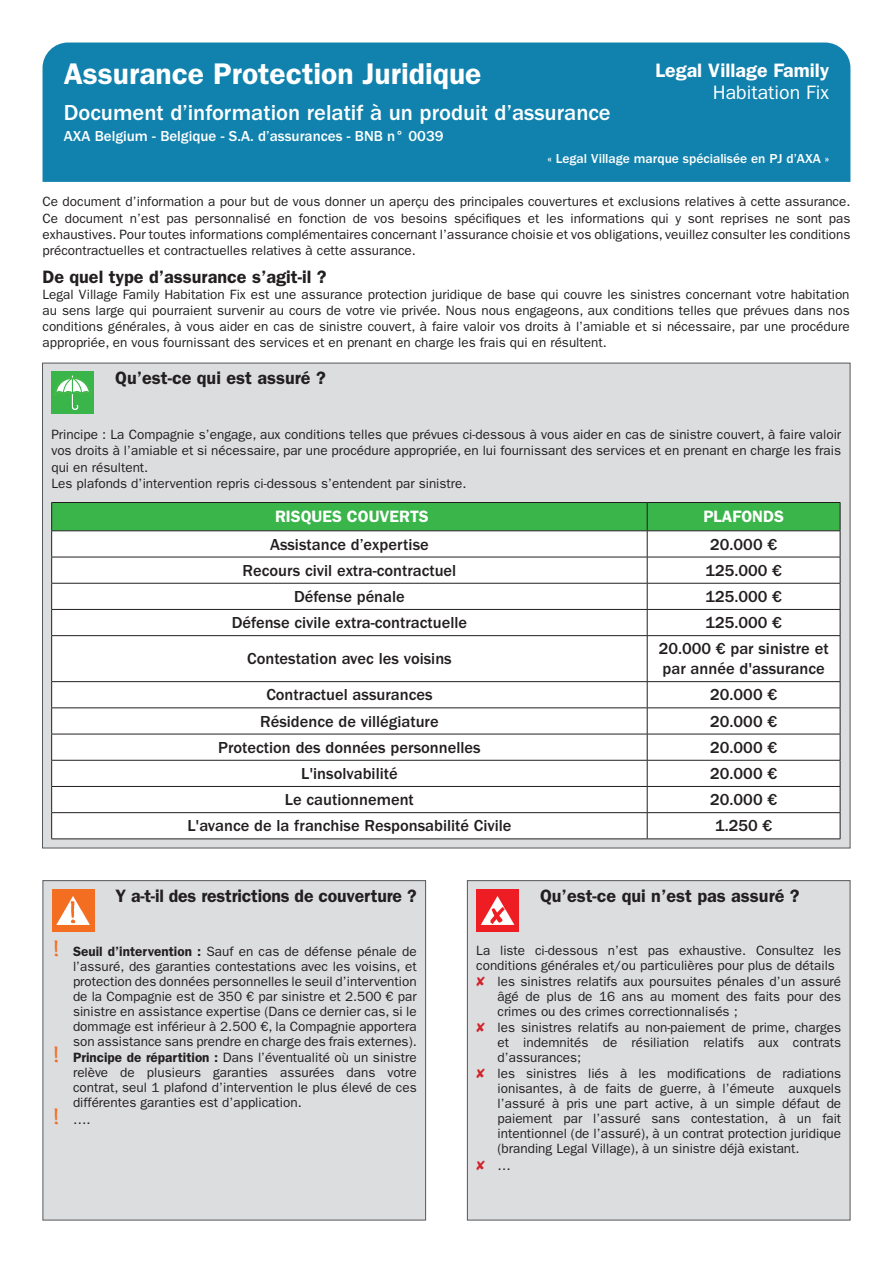
<style>
.page{position:relative;width:893px;height:1263px;background:#fff}
.page>*{position:absolute;margin:0;border:0;box-sizing:border-box;transform-origin:0 0}
.t1{font:600 30px "ITC Franklin Gothic Std";color:#fff}
.t2{font:500 22.5px "ITC Franklin Gothic Std";color:#fff}
.t3{font:600 19.5px "ITC Franklin Gothic Std";color:#fff}
.t4{font:19.5px "ITC Franklin Gothic Std";color:#fff}
.t5{font:600 18px "ITC Franklin Gothic Std";color:#231f20}
.t6{font:500 16.5px/19.8px "ITC Franklin Gothic Std";color:#231f20}
.t7{font:600 16.5px "ITC Franklin Gothic Std";color:#fff}
.t8{font:500 15px "ITC Franklin Gothic Std";color:#fff}
.t9{font:13.5px/16.2px "ITC Franklin Gothic Std";color:#231f20;text-align:justify}
.t10{font:500 13.5px "ITC Franklin Gothic Std";color:#fff}
.s1{font-family:"Bradley Hand ITCTT";font-weight:700;font-size:28.5px;color:#f36e21}
.s2{font-weight:600}
.s3{color:#d1232a}
</style>
<div class="page">
<div style="left:43px;top:363px;width:807px;height:485px;background:#dcdddf"></div>
<div style="left:52px;top:636px;width:788px;height:203px;background:#fff"></div>
<svg style="left:51px;top:502px;width:790px;height:133px;background:#cde6d0"></svg>
<hr style="left:51px;top:635px;width:596px;height:1px;background:#231f20">
<hr style="left:51px;top:636px;width:1px;height:45px;background:#231f20">
<hr style="left:647px;top:635px;width:193px;height:1px;background:#231f20">
<hr style="left:647px;top:636px;width:1px;height:45px;background:#231f20">
<hr style="left:840px;top:636px;width:1px;height:45px;background:#231f20">
<hr style="left:51px;top:681px;width:596px;height:1px;background:#231f20">
<hr style="left:647px;top:681px;width:193px;height:1px;background:#231f20">
<hr style="left:51px;top:708px;width:596px;height:1px;background:#231f20">
<hr style="left:647px;top:708px;width:193px;height:1px;background:#231f20">
<hr style="left:51px;top:734px;width:596px;height:1px;background:#231f20">
<hr style="left:647px;top:734px;width:193px;height:1px;background:#231f20">
<hr style="left:51px;top:760px;width:596px;height:1px;background:#231f20">
<hr style="left:647px;top:760px;width:193px;height:1px;background:#231f20">
<hr style="left:51px;top:786px;width:596px;height:1px;background:#231f20">
<hr style="left:647px;top:786px;width:193px;height:1px;background:#231f20">
<hr style="left:51px;top:812px;width:596px;height:1px;background:#231f20">
<svg style="left:51px;top:682px;width:1px;height:157px"></svg>
<hr style="left:647px;top:812px;width:193px;height:1px;background:#231f20">
<svg style="left:647px;top:682px;width:1px;height:157px"></svg>
<svg style="left:840px;top:682px;width:1px;height:157px"></svg>
<hr style="left:51px;top:839px;width:596px;height:1px;background:#231f20">
<hr style="left:647px;top:839px;width:193px;height:1px;background:#231f20">
<div style="left:51px;top:372px;width:43px;height:42px;background:#3ab54a"></div>
<svg style="left:54px;top:376px;width:37px;height:34px"></svg>
<div style="left:467px;top:881px;width:383px;height:339px;background:#dcdddf"></div>
<div style="left:467px;top:880px;width:383px;height:340px;border:1px solid #57585a"></div>
<div style="left:476px;top:889px;width:43px;height:42px;background:#ee1d23"></div>
<svg style="left:481px;top:896px;width:33px;height:29px"></svg>
<div style="left:43px;top:881px;width:383px;height:339px;background:#dcdddf"></div>
<div style="left:43px;top:880px;width:383px;height:340px;border:1px solid #57585a"></div>
<div style="left:52px;top:889px;width:42px;height:43px;background:#f36e21"></div>
<svg style="left:56px;top:896px;width:34px;height:29px"></svg>
<div style="left:43px;top:43px;width:807px;height:139px;background:#1082ad"></div>
<h1 class="t1" style="left:64px;top:56px;width:419px">Assurance Protection Juridique</h1>
<h2 class="t2" style="left:64px;top:100px;width:548px">Document d’information relatif à un produit d’assurance</h2>
<p class="t8" style="left:64px;top:128px;width:381px">AXA Belgium - Belgique - S.A. d’assurances - BNB n° 0039</p>
<p class="t10" style="left:547px;top:151px;width:283px">« Legal Village marque spécialisée en PJ d’AXA »</p>
<h3 class="t3" style="left:655px;top:59px;width:175px">Legal Village Family</h3>
<h3 class="t4" style="left:713px;top:81px;width:118px">Habitation Fix</h3>
<p class="t9" style="left:43px;top:194px;width:809px">Ce document d’information a pour but de vous donner un aperçu des principales couvertures et exclusions relatives à cette assurance.<br>Ce document n’est pas personnalisé en fonction de vos besoins spécifiques et les informations qui y sont reprises ne sont pas exhaustives. Pour toutes informations complémentaires concernant l’assurance choisie et vos obligations, veuillez consulter les conditions précontractuelles et contractuelles relatives à cette assurance.</p>
<h3 class="t5" style="left:43px;top:266px;width:286px">De quel type d’assurance s’agit-il ?</h3>
<p class="t9" style="left:43px;top:286px;width:809px">Legal Village Family Habitation Fix est une assurance protection juridique de base qui couvre les sinistres concernant votre habitation au sens large qui pourraient survenir au cours de votre vie privée. Nous nous engageons, aux conditions telles que prévues dans nos conditions générales, à vous aider en cas de sinistre couvert, à faire valoir vos droits à l’amiable et si nécessaire, par une procédure appropriée, en vous fournissant des services et en prenant en charge les frais qui en résultent.</p>
<h3 class="t5" style="left:115px;top:367px;width:212px">Qu’est-ce qui est assuré ?</h3>
<p class="t9" style="left:51px;top:426px;width:791px;text-align:left">Principe : La Compagnie s’engage, aux conditions telles que prévues ci-dessous à vous aider en cas de sinistre couvert, à faire valoir vos droits à l’amiable et si nécessaire, par une procédure appropriée, en lui fournissant des services et en prenant en charge les frais qui en résultent.<br>Les plafonds d’intervention repris ci-dessous s’entendent par sinistre.</p>
<p class="t7" style="left:275px;top:507px;width:155px">RISQUES COUVERTS</p>
<p class="t7" style="left:703px;top:507px;width:82px">PLAFONDS</p>
<p class="t6" style="left:270px;top:534px;width:160px">Assistance d’expertise</p>
<p class="t6" style="left:710px;top:534px;width:68px">20.000 €</p>
<p class="t6" style="left:243px;top:561px;width:215px">Recours civil extra-contractuel</p>
<p class="t6" style="left:705px;top:561px;width:78px">125.000 €</p>
<p class="t6" style="left:294px;top:587px;width:112px">Défense pénale</p>
<p class="t6" style="left:705px;top:587px;width:78px">125.000 €</p>
<p class="t6" style="left:232px;top:613px;width:237px">Défense civile extra-contractuelle</p>
<p class="t6" style="left:705px;top:613px;width:78px">125.000 €</p>
<p class="t6" style="left:247px;top:649px;width:206px">Contestation avec les voisins</p>
<p class="t6" style="left:659px;top:639px;width:171px">20.000 € par sinistre et par année d'assurance</p>
<p class="t6" style="left:266px;top:685px;width:168px">Contractuel assurances</p>
<p class="t6" style="left:710px;top:685px;width:68px">20.000 €</p>
<p class="t6" style="left:260px;top:711px;width:180px">Résidence de villégiature</p>
<p class="t6" style="left:710px;top:711px;width:68px">20.000 €</p>
<p class="t6" style="left:218px;top:738px;width:264px">Protection des données personnelles</p>
<p class="t6" style="left:710px;top:738px;width:68px">20.000 €</p>
<p class="t6" style="left:301px;top:764px;width:98px">L'insolvabilité</p>
<p class="t6" style="left:710px;top:764px;width:68px">20.000 €</p>
<p class="t6" style="left:285px;top:790px;width:130px">Le cautionnement</p>
<p class="t6" style="left:710px;top:790px;width:68px">20.000 €</p>
<p class="t6" style="left:187px;top:816px;width:326px">L'avance de la franchise Responsabilité Civile</p>
<p class="t6" style="left:715px;top:816px;width:59px">1.250 €</p>
<h3 class="t5" style="left:116px;top:885px;width:303px">Y a-t-il des restrictions de couverture ?</h3>
<p class="t9" style="left:52px;top:944px;width:366px"><span class="s1">!</span> <span class="s2">Seuil d’intervention :</span> Sauf en cas de défense pénale de</p>
<p class="t9" style="left:73px;top:959px;width:345px">l’assuré, des garanties contestations avec les voisins, et</p>
<p class="t9" style="left:73px;top:974px;width:345px">protection des données personnelles le seuil d’intervention</p>
<p class="t9" style="left:73px;top:989px;width:345px">de la Compagnie est de 350 € par sinistre et 2.500 € par</p>
<p class="t9" style="left:73px;top:1004px;width:345px">sinistre en assistance expertise (Dans ce dernier cas, si le</p>
<p class="t9" style="left:73px;top:1019px;width:345px">dommage est inférieur à 2.500 €, la Compagnie apportera</p>
<p class="t9" style="left:73px;top:1034px;width:345px">son assistance sans prendre en charge des frais externes).</p>
<p class="t9" style="left:52px;top:1049px;width:366px"><span class="s1">!</span> <span class="s2">Principe de répartition :</span> Dans l’éventualité où un sinistre</p>
<p class="t9" style="left:73px;top:1064px;width:345px">relève de plusieurs garanties assurées dans votre</p>
<p class="t9" style="left:73px;top:1079px;width:345px">contrat, seul 1 plafond d’intervention le plus élevé de ces</p>
<p class="t9" style="left:73px;top:1094px;width:230px">différentes garanties est d’application.</p>
<p class="t9" style="left:52px;top:1112px;width:40px"><span class="s1">!</span> ….</p>
<h3 class="t5" style="left:540px;top:885px;width:261px">Qu’est-ce qui n’est pas assuré ?</h3>
<p class="t9" style="left:476px;top:943px;width:366px">La liste ci-dessous n’est pas exhaustive. Consultez les</p>
<p class="t9" style="left:476px;top:958px;width:360px">conditions générales et/ou particulières pour plus de détails</p>
<p class="t9" style="left:476px;top:974px;width:366px"><span class="s3">✘</span> les sinistres relatifs aux poursuites pénales d’un assuré</p>
<p class="t9" style="left:497px;top:989px;width:345px">âgé de plus de 16 ans au moment des faits pour des</p>
<p class="t9" style="left:497px;top:1004px;width:242px">crimes ou des crimes correctionnalisés ;</p>
<p class="t9" style="left:476px;top:1019px;width:366px"><span class="s3">✘</span> les sinistres relatifs au non-paiement de prime, charges</p>
<p class="t9" style="left:497px;top:1034px;width:345px">et indemnités de résiliation relatifs aux contrats</p>
<p class="t9" style="left:497px;top:1049px;width:85px">d’assurances;</p>
<p class="t9" style="left:476px;top:1065px;width:366px"><span class="s3">✘</span> les sinistres liés à les modifications de radiations</p>
<p class="t9" style="left:497px;top:1080px;width:345px">ionisantes, à de faits de guerre, à l’émeute auxquels</p>
<p class="t9" style="left:497px;top:1095px;width:345px">l’assuré à pris une part active, à un simple défaut de</p>
<p class="t9" style="left:497px;top:1110px;width:345px">paiement par l’assuré sans contestation, à un fait</p>
<p class="t9" style="left:497px;top:1125px;width:345px">intentionnel (de l’assuré), à un contrat protection juridique</p>
<p class="t9" style="left:497px;top:1140px;width:304px">(branding Legal Village), à un sinistre déjà existant.</p>
<p class="t9" style="left:476px;top:1157px;width:36px"><span class="s3">✘</span> …</p>
</div>
